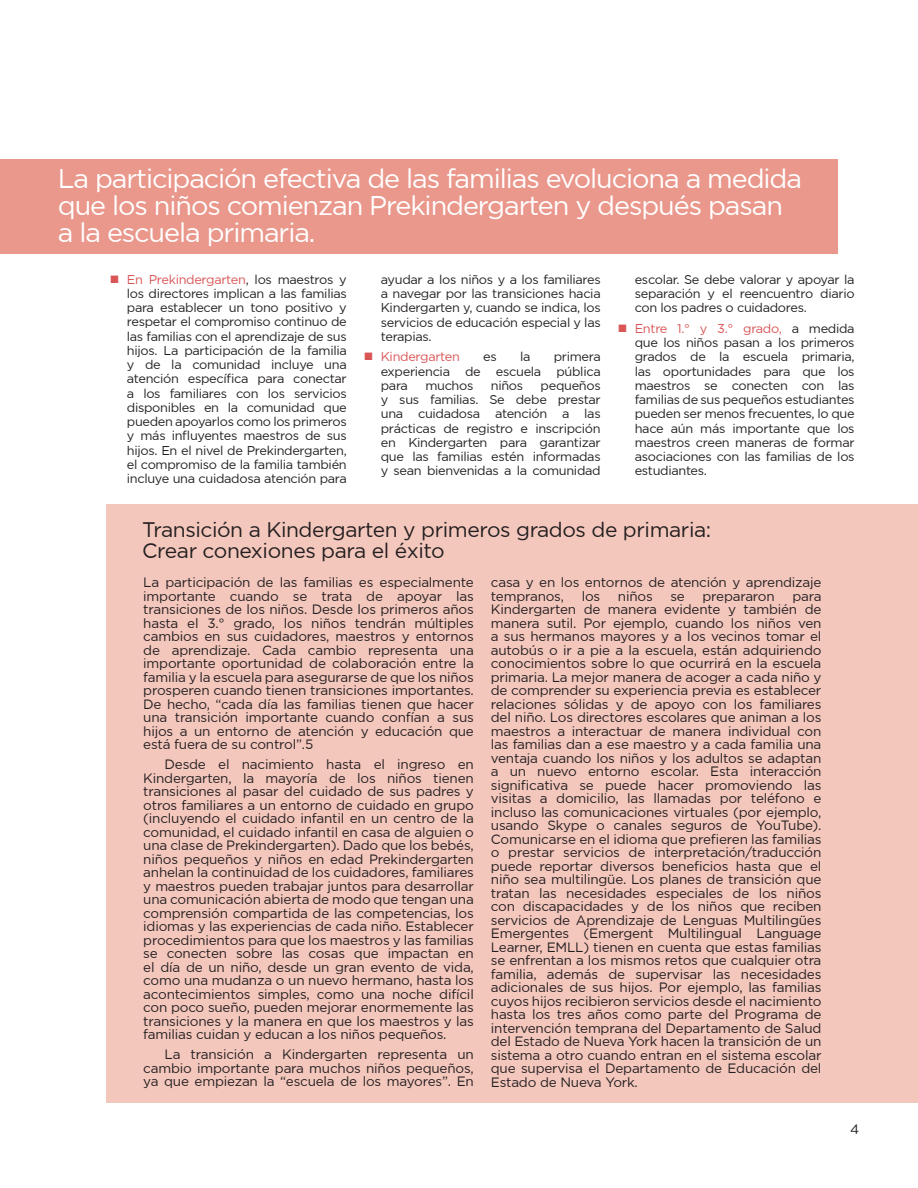
<style>
.page{position:relative;width:918px;height:1188px;background:#fff}
.page>*{position:absolute;margin:0;border:0;box-sizing:border-box;transform-origin:0 0}
.t1{font:27px/27px "Gotham";letter-spacing:-.04em;color:#fff}
.t2{font:21px/21px "Gotham";letter-spacing:-.02em;color:#231f20}
.t3{font:13.5px/13.5px "Gotham";letter-spacing:-.015em;color:#231f20;text-align:justify}
.t4{font:13.5px "Gotham";color:#231f20}
.t5{font:12.75px/14.2px "Gotham";letter-spacing:-.025em;color:#231f20;text-align:justify}
.t6{font:12.75px "Gotham";letter-spacing:-.025em;color:#da5556}
.s1{color:#da5556}
</style>
<div class="page">
<div style="left:0;top:159px;width:837px;height:95px;background:#ea978c"></div>
<div style="left:106px;top:504px;width:812px;height:599px;background:#f4c7bd"></div>
<h1 class="t1" style="left:58px;top:164px;width:746px">La participación efectiva de las familias evoluciona a medida que los niños comienzan Prekindergarten y después pasan a la escuela primaria.</h1>
<p class="t5" style="left:127px;top:272px;width:221px;text-indent:-17px"><span class="s1">■ En Prekindergarten</span>, los maestros y los directores implican a las familias para establecer un tono positivo y respetar el compromiso continuo de las familias con el aprendizaje de sus hijos. La participación de la familia y de la comunidad incluye una atención específica para conectar a los familiares con los servicios disponibles en la comunidad que pueden apoyarlos como los primeros y más influyentes maestros de sus hijos. En el nivel de Prekindergarten, el compromiso de la familia también incluye una cuidadosa atención para</p>
<p class="t5" style="left:381px;top:272px;width:221px">ayudar a los niños y a los familiares a navegar por las transiciones hacia Kindergarten y, cuando se indica, los servicios de educación especial y las terapias.</p>
<p class="t5" style="left:635px;top:272px;width:221px">escolar. Se debe valorar y apoyar la separación y el reencuentro diario con los padres o cuidadores.</p>
<p class="t5" style="left:635px;top:321px;width:221px;text-indent:-17px"><span class="s1">■ Entre 1.° y 3.° grado,</span> a medida que los niños pasan a los primeros grados de la escuela primaria, las oportunidades para que los maestros se conecten con las familias de sus pequeños estudiantes pueden ser menos frecuentes, lo que hace aún más importante que los maestros creen maneras de formar asociaciones con las familias de los estudiantes.</p>
<p class="t6" style="left:364px;top:350px;width:98px">■ Kindergarten</p>
<p class="t5" style="left:483px;top:350px;width:15px">es</p>
<p class="t5" style="left:520px;top:350px;width:12px">la</p>
<p class="t5" style="left:381px;top:350px;width:221px;text-indent:173px">primera experiencia de escuela pública para</p>
<p class="t5" style="left:425px;top:378px;width:50px">muchos</p>
<p class="t5" style="left:491px;top:378px;width:34px">niños</p>
<p class="t5" style="left:381px;top:378px;width:221px;text-indent:160px">pequeños y sus familias. Se debe prestar una cuidadosa atención a las prácticas de registro e inscripción en Kindergarten para garantizar que las familias estén informadas y sean bienvenidas a la comunidad</p>
<h2 class="t2" style="left:142px;top:518px;width:571px">Transición a Kindergarten y primeros grados de primaria:<br>Crear conexiones para el éxito</h2>
<p class="t3" style="left:143px;top:576px;width:332px">La participación de las familias es especialmente importante cuando se trata de apoyar las transiciones de los niños. Desde los primeros años hasta el 3.° grado, los niños tendrán múltiples cambios en sus cuidadores, maestros y entornos de aprendizaje. Cada cambio representa una importante oportunidad de colaboración entre la familia y la escuela para asegurarse de que los niños prosperen cuando tienen transiciones importantes.<br>De hecho, “cada día las familias tienen que hacer una transición importante cuando confían a sus hijos a un entorno de atención y educación que está fuera de su control”.5</p>
<p class="t3" style="left:143px;top:758px;width:332px;text-indent:21px">Desde el nacimiento hasta el ingreso en Kindergarten, la mayoría de los niños tienen transiciones al pasar del cuidado de sus padres y otros familiares a un entorno de cuidado en grupo (incluyendo el cuidado infantil en un centro de la comunidad, el cuidado infantil en casa de alguien o una clase de Prekindergarten). Dado que los bebés, niños pequeños y niños en edad Prekindergarten anhelan la continuidad de los cuidadores, familiares y maestros pueden trabajar juntos para desarrollar una comunicación abierta de modo que tengan una comprensión compartida de las competencias, los idiomas y las experiencias de cada niño. Establecer procedimientos para que los maestros y las familias se conecten sobre las cosas que impactan en el día de un niño, desde un gran evento de vida, como una mudanza o un nuevo hermano, hasta los acontecimientos simples, como una noche difícil con poco sueño, pueden mejorar enormemente las transiciones y la manera en que los maestros y las familias cuidan y educan a los niños pequeños.</p>
<p class="t3" style="left:143px;top:1047px;width:332px;text-indent:21px">La transición a Kindergarten representa un cambio importante para muchos niños pequeños, ya que empiezan la “escuela de los mayores”. En</p>
<p class="t3" style="left:491px;top:576px;width:332px">casa y en los entornos de atención y aprendizaje tempranos,</p>
<p class="t3" style="left:582px;top:589px;width:20px">los</p>
<p class="t3" style="left:618px;top:589px;width:36px">niños</p>
<p class="t3" style="left:670px;top:589px;width:16px">se</p>
<p class="t3" style="left:703px;top:589px;width:74px">prepararon</p>
<p class="t3" style="left:491px;top:589px;width:332px;text-indent:301px">para Kindergarten de manera evidente y también de manera sutil. Por ejemplo, cuando los niños ven a sus hermanos mayores y a los vecinos tomar el autobús o ir a pie a la escuela, están adquiriendo conocimientos sobre lo que ocurrirá en la escuela primaria. La mejor manera de acoger a cada niño y de comprender su experiencia previa es establecer relaciones sólidas y de apoyo con los familiares del niño. Los directores escolares que animan a los maestros a interactuar de manera individual con las familias dan a ese maestro y a cada familia una ventaja cuando los niños y los adultos se adaptan a un nuevo entorno escolar. Esta interacción significativa se puede hacer promoviendo las visitas a domicilio, las llamadas por teléfono e incluso las comunicaciones virtuales (por ejemplo, usando Skype o canales seguros de YouTube).<br>Comunicarse en el idioma que prefieren las familias o prestar servicios de interpretación/traducción puede reportar diversos beneficios hasta que el niño sea multilingüe. Los planes de transición que tratan las necesidades especiales de los niños con discapacidades y de los niños que reciben servicios de Aprendizaje de Lenguas Multilingües Emergentes (Emergent Multilingual Language Learner, EMLL) tienen en cuenta que estas familias se enfrentan a los mismos retos que cualquier otra familia, además de supervisar las necesidades adicionales de sus hijos. Por ejemplo, las familias cuyos hijos recibieron servicios desde el nacimiento hasta los tres años como parte del Programa de intervención temprana del Departamento de Salud del Estado de Nueva York hacen la transición de un sistema a otro cuando entran en el sistema escolar que supervisa el Departamento de Educación del Estado de Nueva York.</p>
<p class="t4" style="left:850px;top:1121px;width:11px">4</p>
</div>
